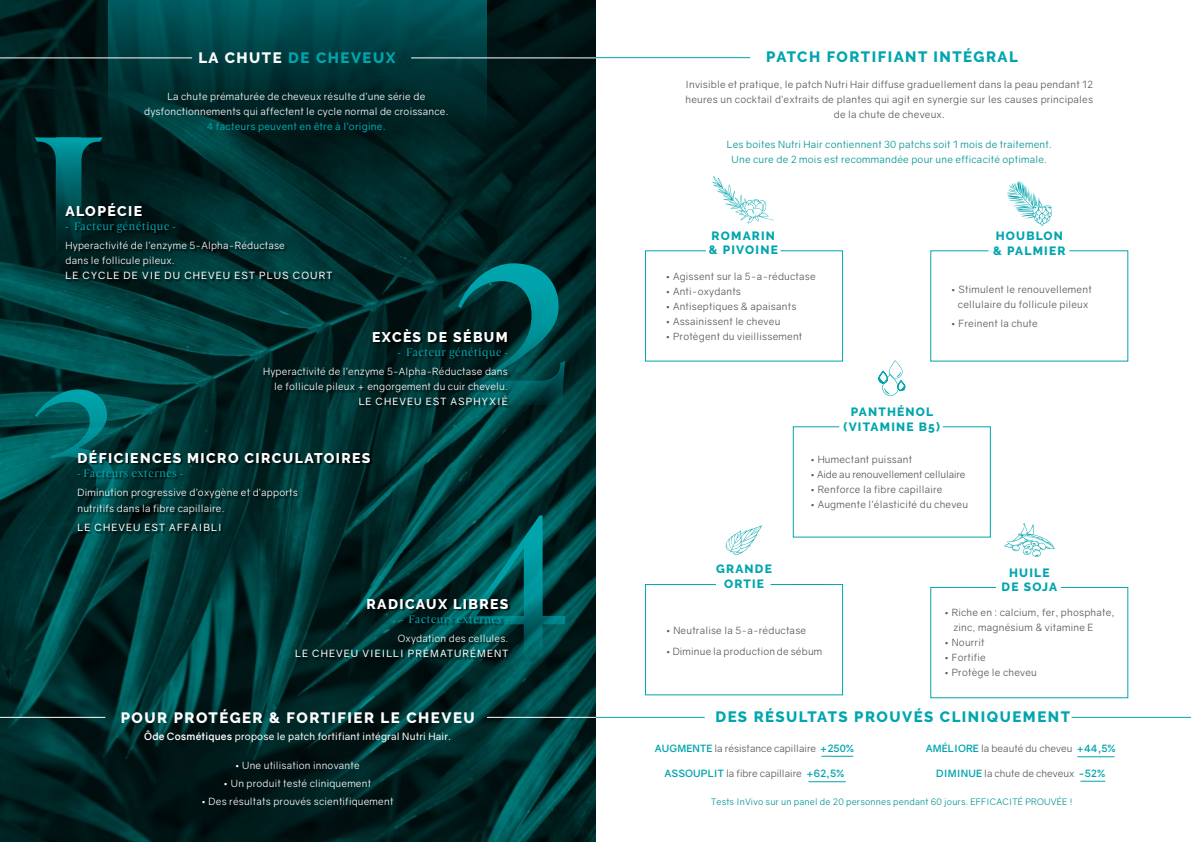
<style>
.page{position:relative;width:1191px;height:842px;background:#fff}
.page>*{position:absolute;margin:0;border:0;box-sizing:border-box;transform-origin:0 0}
.t1{font:800 15px "Raleway";letter-spacing:.1em;color:#00a5ae}
.t2{font:800 15px "Raleway";letter-spacing:.1em;color:#fff}
.t3{font:800 14px "Raleway";letter-spacing:.1em;color:#fff}
.t4{font:800 12px/14.4px "Raleway";letter-spacing:.1em;color:#00a5ae;text-align:center}
.t5{font:12px "Novar";color:#00a5ae}
.t6{font:10px/15px "Gravity";letter-spacing:.02em;color:#575756;text-align:center}
.t7{font:10px/15px "Gravity";letter-spacing:.02em;color:#fff}
.t8{font:10px "Gravity";color:#575756}
.t9{font:10px/15px "Gravity";letter-spacing:.02em;color:#009292;text-align:center}
.t10{font:10px "Gravity";letter-spacing:.11em;color:#fff}
.t11{font:10px "Gravity";letter-spacing:.02em;color:#fff}
.t12{font:10px "Gravity";letter-spacing:.02em;color:#00a5ae}
.t13{font:10px "Gravity";letter-spacing:-.01em;color:#575756}
.t14{font:9px "Gravity";letter-spacing:.02em;color:#009292}
.s1{color:#fff}
.s2{font-weight:700}
.s3{font-weight:700;color:#00a5ae}
</style>
<div class="page">
<img style="left:0;top:0;width:596px;height:842px">
<hr style="left:596px;top:717px;width:108px;height:1px;background:#00a5ae">
<hr style="left:487px;top:717px;width:109px;height:1px;background:#fff">
<hr style="left:0;top:717px;width:105px;height:1px;background:#fff">
<hr style="left:1071px;top:717px;width:120px;height:1px;background:#00a5ae">
<svg style="left:712px;top:176px;width:62px;height:47px"></svg>
<svg style="left:1007px;top:181px;width:45px;height:45px"></svg>
<svg style="left:725px;top:525px;width:37px;height:30px"></svg>
<svg style="left:1004px;top:523px;width:50px;height:34px"></svg>
<svg style="left:878px;top:360px;width:27px;height:36px"></svg>
<svg style="left:645px;top:251px;width:198px;height:110px"></svg>
<svg style="left:930px;top:251px;width:198px;height:110px"></svg>
<svg style="left:793px;top:426px;width:197px;height:111px"></svg>
<svg style="left:645px;top:584px;width:198px;height:111px"></svg>
<svg style="left:930px;top:587px;width:198px;height:111px"></svg>
<svg style="left:108px;top:0;width:378px;height:133px;background:#003b3d"></svg>
<svg style="left:35px;top:137px;width:67px;height:142px;background:#003a3b"></svg>
<div style="left:66px;top:204px;width:269px;height:78px;background:#000;opacity:.75"></div>
<svg style="left:445px;top:263px;width:120px;height:142px;background:#004c4e"></svg>
<div style="left:264px;top:330px;width:246px;height:78px;background:#000;opacity:.75"></div>
<svg style="left:35px;top:389px;width:79px;height:142px;background:#005455"></svg>
<div style="left:79px;top:451px;width:294px;height:83px;background:#000;opacity:.75"></div>
<svg style="left:466px;top:515px;width:99px;height:142px;background:#005455"></svg>
<div style="left:297px;top:600px;width:214px;height:60px;background:#000;opacity:.75"></div>
<hr style="left:821px;top:756px;width:32px;height:1px;background:#00a5ae">
<hr style="left:1077px;top:756px;width:37px;height:1px;background:#00a5ae">
<hr style="left:808px;top:781px;width:37px;height:1px;background:#00a5ae">
<svg style="left:1080px;top:781px;width:25px;height:1px"></svg>
<hr style="left:411px;top:58px;width:185px;height:1px;background:#fff">
<hr style="left:0;top:58px;width:192px;height:1px;background:#fff">
<hr style="left:596px;top:57px;width:154px;height:1px;background:#00a5ae">
<h1 class="t1" style="left:198px;top:49px;width:199px"><span class="s1">LA CHUTE</span> DE CHEVEUX</h1>
<p class="t7" style="left:144px;top:89px;width:306px;text-align:center">La chute prématurée de cheveux résulte d’une série de dysfonctionnements qui affectent le cycle normal de croissance.</p>
<p class="t12" style="left:207px;top:120px;width:180px">4 facteurs peuvent en être à l’origine.</p>
<h2 class="t3" style="left:66px;top:203px;width:78px">ALOPÉCIE</h2>
<p class="t5" style="left:66px;top:219px;width:112px">- Facteur génétique -</p>
<p class="t7" style="left:66px;top:238px;width:221px">Hyperactivité de l’enzyme 5-Alpha-Réductase dans le follicule pileux.</p>
<p class="t10" style="left:66px;top:269px;width:268px">LE CYCLE DE VIE DU CHEVEU EST PLUS COURT</p>
<h2 class="t3" style="left:372px;top:329px;width:137px">EXCÈS DE SÉBUM</h2>
<p class="t5" style="left:398px;top:345px;width:112px">- Facteur génétique -</p>
<p class="t7" style="left:263px;top:364px;width:246px;text-align:right">Hyperactivité de l’enzyme 5-Alpha-Réductase dans le follicule pileux + engorgement du cuir chevelu.</p>
<p class="t10" style="left:359px;top:395px;width:151px">LE CHEVEU EST ASPHYXIÉ</p>
<h2 class="t3" style="left:77px;top:450px;width:294px">DÉFICIENCES MICRO CIRCULATOIRES</h2>
<p class="t5" style="left:77px;top:466px;width:107px">- Facteurs externes -</p>
<p class="t7" style="left:77px;top:485px;width:222px;line-height:16px">Diminution progressive d’oxygène et d’apports nutritifs dans la fibre capillaire.</p>
<p class="t10" style="left:78px;top:521px;width:146px">LE CHEVEU EST AFFAIBLI</p>
<h2 class="t3" style="left:366px;top:596px;width:143px">RADICAUX LIBRES</h2>
<p class="t5" style="left:400px;top:612px;width:110px">- Facteurs externes -</p>
<p class="t7" style="left:398px;top:631px;width:112px">Oxydation des cellules.</p>
<p class="t10" style="left:295px;top:647px;width:214px">LE CHEVEU VIEILLI PRÉMATURÉMENT</p>
<h1 class="t2" style="left:121px;top:709px;width:355px">POUR PROTÉGER &amp; FORTIFIER LE CHEVEU</h1>
<p class="t11" style="left:144px;top:730px;width:308px"><span class="s2">Ôde Cosmétiques</span> propose le patch fortifiant intégral Nutri Hair.</p>
<p class="t7" style="left:235px;top:758px;width:127px">• Une utilisation innovante</p>
<p class="t7" style="left:223px;top:776px;width:149px">• Un produit testé cliniquement</p>
<p class="t7" style="left:201px;top:794px;width:194px">• Des résultats prouvés scientifiquement</p>
<h1 class="t1" style="left:766px;top:48px;width:253px">PATCH FORTIFIANT INTÉGRAL</h1>
<p class="t6" style="left:685px;top:77px;width:409px">Invisible et pratique, le patch Nutri Hair diffuse graduellement dans la peau pendant 12 heures un cocktail d’extraits de plantes qui agit en synergie sur les causes principales de la chute de cheveux.</p>
<p class="t9" style="left:727px;top:137px;width:326px">Les boites Nutri Hair contiennent 30 patchs soit 1 mois de traitement.<br>Une cure de 2 mois est recommandée pour une efficacité optimale.</p>
<p class="t4" style="left:709px;top:228px;width:71px;text-align:left">ROMARIN &amp; PIVOINE</p>
<p class="t6" style="left:665px;top:269px;width:152px">• Agissent sur la 5-a-réductase</p>
<p class="t6" style="left:665px;top:284px;width:77px">• Anti-oxydants</p>
<p class="t6" style="left:665px;top:299px;width:132px">• Antiseptiques &amp; apaisants</p>
<p class="t6" style="left:665px;top:314px;width:116px">• Assainissent le cheveu</p>
<p class="t6" style="left:665px;top:329px;width:138px">• Protègent du vieillissement</p>
<p class="t4" style="left:993px;top:229px;width:74px;text-align:left">HOUBLON &amp; PALMIER</p>
<p class="t6" style="left:951px;top:282px;width:142px">• Stimulent le renouvellement cellulaire du follicule pileux</p>
<p class="t6" style="left:951px;top:316px;width:88px">• Freinent la chute</p>
<p class="t4" style="left:843px;top:405px;width:98px">PANTHÉNOL (VITAMINE B5)</p>
<p class="t4" style="left:716px;top:562px;width:57px">GRANDE<br>ORTIE</p>
<p class="t6" style="left:810px;top:452px;width:104px">• Humectant puissant</p>
<p class="t13" style="left:810px;top:468px;width:157px">• Aide au renouvellement cellulaire</p>
<p class="t6" style="left:810px;top:482px;width:134px">• Renforce la fibre capillaire</p>
<p class="t6" style="left:810px;top:497px;width:159px">• Augmente l’élasticité du cheveu</p>
<p class="t4" style="left:1001px;top:565px;width:57px">HUILE<br>DE SOJA</p>
<p class="t6" style="left:666px;top:623px;width:142px">• Neutralise la 5-a-réductase</p>
<p class="t6" style="left:666px;top:644px;width:158px">• Diminue la production de sébum</p>
<p class="t6" style="left:953px;top:605px;width:163px;text-align:left;text-indent:-9px">• Riche en : calcium, fer, phosphate, zinc, magnésium &amp; vitamine E</p>
<p class="t6" style="left:944px;top:635px;width:42px">• Nourrit</p>
<p class="t6" style="left:944px;top:650px;width:43px">• Fortifie</p>
<p class="t6" style="left:944px;top:665px;width:94px">• Protège le cheveu</p>
<h1 class="t1" style="left:715px;top:708px;width:356px">DES RÉSULTATS PROUVÉS CLINIQUEMENT</h1>
<p class="t8" style="left:925px;top:743px;width:191px"><span class="s3">AMÉLIORE</span> la beauté du cheveu <span class="s3">+44,5%</span></p>
<p class="t8" style="left:936px;top:768px;width:171px"><span class="s3">DIMINUE</span> la chute de cheveux <span class="s3">-52%</span></p>
<p class="t14" style="left:711px;top:796px;width:363px">Tests InVivo sur un panel de 20 personnes pendant 60 jours. EFFICACITÉ PROUVÉE !</p>
<p class="t8" style="left:654px;top:743px;width:201px"><span class="s3">AUGMENTE</span> la résistance capillaire <span class="s3">+250%</span></p>
<p class="t8" style="left:664px;top:768px;width:181px"><span class="s3">ASSOUPLIT</span> la fibre capillaire <span class="s3">+62,5%</span></p>
</div>
